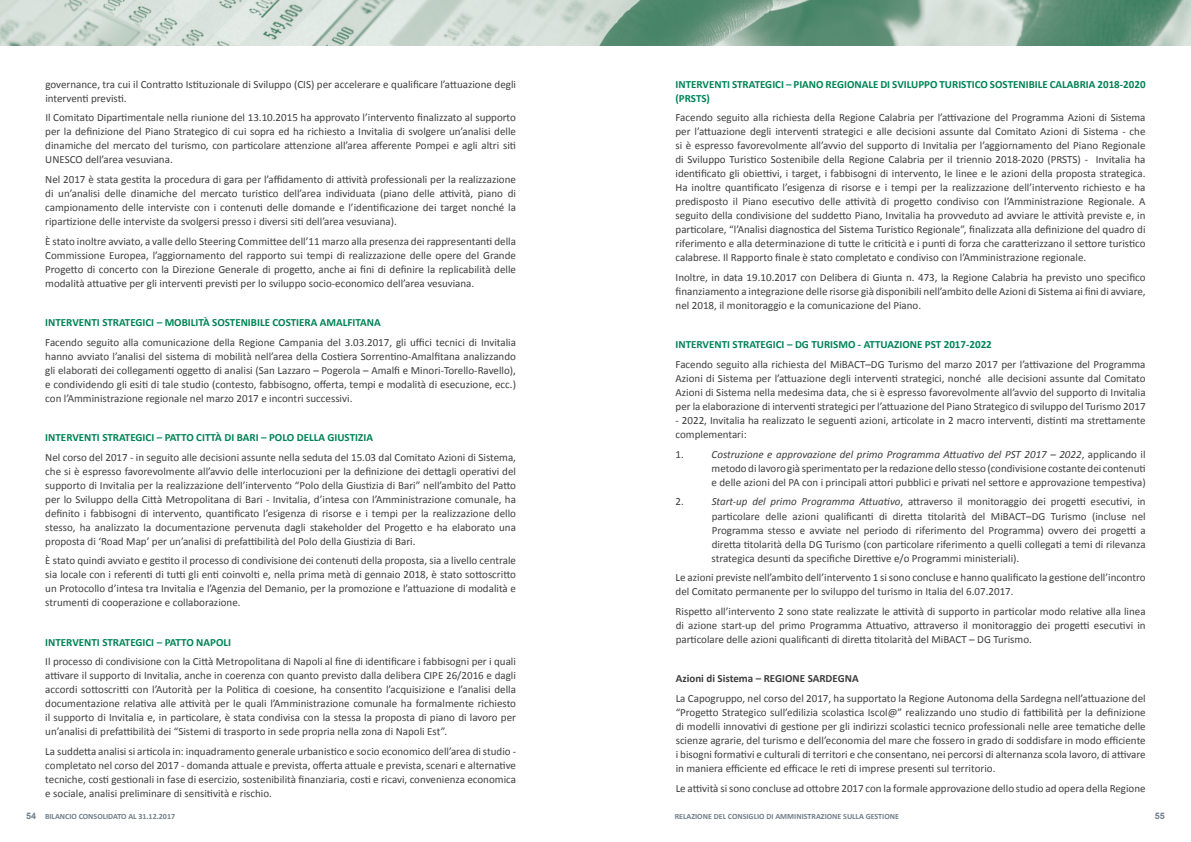
<style>
.page{position:relative;width:1191px;height:842px;background:#fff}
.page>*{position:absolute;margin:0;border:0;box-sizing:border-box;transform-origin:0 0}
.t1{font:11px/14px "Calibri";color:#3e3e3f;text-align:justify}
.t2{font:700 11px/14px "Calibri";color:#008355}
.t3{font:700 11px "Calibri";color:#3e3e3f}
.t4{font:700 9px "Arial";color:#727f8a}
.t5{font:700 8px "Calibri";color:#727f8a}
.s1{font-style:italic}
.s2{font-family:"Arial";font-size:9px}
</style>
<div class="page">
<img style="left:0;top:0;width:1191px;height:45px">
<p class="t1" style="left:45px;top:77px;width:472px">governance, tra cui il Contratto Istituzionale di Sviluppo (CIS) per accelerare e qualificare l’attuazione degli interventi previsti.</p>
<p class="t1" style="left:45px;top:111px;width:472px">Il Comitato Dipartimentale nella riunione del 13.10.2015 ha approvato l’intervento finalizzato al supporto per la definizione del Piano Strategico di cui sopra ed ha richiesto a Invitalia di svolgere un’analisi delle dinamiche del mercato del turismo, con particolare attenzione all’area afferente Pompei e agli altri siti UNESCO dell’area vesuviana.</p>
<p class="t1" style="left:45px;top:172px;width:472px">Nel 2017 è stata gestita la procedura di gara per l’affidamento di attività professionali per la realizzazione di un’analisi delle dinamiche del mercato turistico dell’area individuata (piano delle attività, piano di campionamento delle interviste con i contenuti delle domande e l’identificazione dei target nonché la ripartizione delle interviste da svolgersi presso i diversi siti dell’area vesuviana).</p>
<p class="t1" style="left:45px;top:234px;width:472px">È stato inoltre avviato, a valle dello Steering Committee dell’11 marzo alla presenza dei rappresentanti della Commissione Europea, l’aggiornamento del rapporto sui tempi di realizzazione delle opere del Grande Progetto di concerto con la Direzione Generale di progetto, anche ai fini di definire la replicabilità delle modalità attuative per gli interventi previsti per lo sviluppo socio-economico dell’area vesuviana.</p>
<p class="t2" style="left:45px;top:315px;width:337px">INTERVENTI STRATEGICI – MOBILITÀ SOSTENIBILE COSTIERA AMALFITANA</p>
<p class="t1" style="left:45px;top:335px;width:472px">Facendo seguito alla comunicazione della Regione Campania del 3.03.2017, gli uffici tecnici di Invitalia hanno avviato l’analisi del sistema di mobilità nell’area della Costiera Sorrentino-Amalfitana analizzando gli elaborati dei collegamenti oggetto di analisi (San Lazzaro – Pogerola – Amalfi e Minori-Torello-Ravello), e condividendo gli esiti di tale studio (contesto, fabbisogno, offerta, tempi e modalità di esecuzione, ecc.) con l’Amministrazione regionale nel marzo 2017 e incontri successivi.</p>
<p class="t2" style="left:45px;top:430px;width:329px">INTERVENTI STRATEGICI – PATTO CITTÀ DI BARI – POLO DELLA GIUSTIZIA</p>
<p class="t1" style="left:45px;top:450px;width:472px">Nel corso del 2017 - in seguito alle decisioni assunte nella seduta del 15.03 dal Comitato Azioni di Sistema, che si è espresso favorevolmente all’avvio delle interlocuzioni per la definizione dei dettagli operativi del supporto di Invitalia per la realizzazione dell’intervento “Polo della Giustizia di Bari” nell’ambito del Patto per lo Sviluppo della Città Metropolitana di Bari - Invitalia, d’intesa con l’Amministrazione comunale, ha definito i fabbisogni di intervento, quantificato l’esigenza di risorse e i tempi per la realizzazione dello stesso, ha analizzato la documentazione pervenuta dagli stakeholder del Progetto e ha elaborato una proposta di ‘Road Map’ per un’analisi di prefattibilità del Polo della Giustizia di Bari.</p>
<p class="t1" style="left:45px;top:554px;width:472px">È stato quindi avviato e gestito il processo di condivisione dei contenuti della proposta, sia a livello centrale sia locale con i referenti di tutti gli enti coinvolti e, nella prima metà di gennaio 2018, è stato sottoscritto un Protocollo d’intesa tra Invitalia e l’Agenzia del Demanio, per la promozione e l’attuazione di modalità e strumenti di cooperazione e collaborazione.</p>
<p class="t2" style="left:45px;top:635px;width:187px">INTERVENTI STRATEGICI – PATTO NAPOLI</p>
<p class="t1" style="left:45px;top:655px;width:472px">Il processo di condivisione con la Città Metropolitana di Napoli al fine di identificare i fabbisogni per i quali attivare il supporto di Invitalia, anche in coerenza con quanto previsto dalla delibera CIPE 26/2016 e dagli accordi sottoscritti con l’Autorità per la Politica di coesione, ha consentito l’acquisizione e l’analisi della documentazione relativa alle attività per le quali l’Amministrazione comunale ha formalmente richiesto il supporto di Invitalia e, in particolare, è stata condivisa con la stessa la proposta di piano di lavoro per un’analisi di prefattibilità dei “Sistemi di trasporto in sede propria nella zona di Napoli Est”.</p>
<p class="t1" style="left:45px;top:744px;width:472px">La suddetta analisi si articola in: inquadramento generale urbanistico e socio economico dell’area di studio - completato nel corso del 2017 - domanda attuale e prevista, offerta attuale e prevista, scenari e alternative tecniche, costi gestionali in fase di esercizio, sostenibilità finanziaria, costi e ricavi, convenienza economica e sociale, analisi preliminare di sensitività e rischio.</p>
<p class="t2" style="left:675px;top:77px;width:471px">INTERVENTI STRATEGICI – PIANO REGIONALE DI SVILUPPO TURISTICO SOSTENIBILE CALABRIA 2018-2020 (PRSTS)</p>
<p class="t1" style="left:675px;top:111px;width:471px">Facendo seguito alla richiesta della Regione Calabria per l’attivazione del Programma Azioni di Sistema per l’attuazione degli interventi strategici e alle decisioni assunte dal Comitato Azioni di Sistema - che si è espresso favorevolmente all’avvio del supporto di Invitalia per l’aggiornamento del Piano Regionale di Sviluppo Turistico Sostenibile della Regione Calabria per il triennio 2018-2020 (PRSTS) - Invitalia ha identificato gli obiettivi, i target, i fabbisogni di intervento, le linee e le azioni della proposta strategica.<br>Ha inoltre quantificato l’esigenza di risorse e i tempi per la realizzazione dell’intervento richiesto e ha predisposto il Piano esecutivo delle attività di progetto condiviso con l’Amministrazione Regionale. A seguito della condivisione del suddetto Piano, Invitalia ha provveduto ad avviare le attività previste e, in particolare, “l’Analisi diagnostica del Sistema Turistico Regionale”, finalizzata alla definizione del quadro di riferimento e alla determinazione di tutte le criticità e i punti di forza che caratterizzano il settore turistico calabrese. Il Rapporto finale è stato completato e condiviso con l’Amministrazione regionale.</p>
<p class="t1" style="left:675px;top:270px;width:471px">Inoltre, in data 19.10.2017 con Delibera di Giunta n. 473, la Regione Calabria ha previsto uno specifico finanziamento a integrazione delle risorse già disponibili nell’ambito delle Azioni di Sistema ai fini di avviare, nel 2018, il monitoraggio e la comunicazione del Piano.</p>
<p class="t2" style="left:675px;top:338px;width:318px">INTERVENTI STRATEGICI – DG TURISMO - ATTUAZIONE PST 2017-2022</p>
<p class="t1" style="left:675px;top:357px;width:471px">Facendo seguito alla richiesta del MiBACT–DG Turismo del marzo 2017 per l’attivazione del Programma Azioni di Sistema per l’attuazione degli interventi strategici, nonché alle decisioni assunte dal Comitato Azioni di Sistema nella medesima data, che si è espresso favorevolmente all’avvio del supporto di Invitalia per la elaborazione di interventi strategici per l’attuazione del Piano Strategico di sviluppo del Turismo 2017</p>
<p class="t1" style="left:675px;top:413px;width:471px">- 2022, Invitalia ha realizzato le seguenti azioni, articolate in 2 macro interventi, distinti ma strettamente complementari:</p>
<p class="t1" style="left:675px;top:447px;width:10px">1.</p>
<p class="t1" style="left:711px;top:447px;width:435px"><span class="s1">Costruzione e approvazione del primo Programma Attuativo del PST 2017 – 2022</span>, applicando il metodo di lavoro già sperimentato perla redazione dello stesso (condivisione costante dei contenuti e delle azioni del PA con i principali attori pubblici e privati nel settore e approvazione tempestiva)</p>
<p class="t1" style="left:675px;top:495px;width:10px">2.</p>
<p class="t1" style="left:711px;top:495px;width:435px"><span class="s1">Start-up del primo Programma Attuativo</span>, attraverso il monitoraggio dei progetti esecutivi, in particolare delle azioni qualificanti di diretta titolarità del MiBACT–DG Turismo (incluse nel Programma stesso e avviate nel periodo di riferimento del Programma) ovvero dei progetti a diretta titolarità della DG Turismo (con particolare riferimento a quelli collegati a temi di rilevanza strategica desunti da specifiche Direttive e/o Programmi ministeriali).</p>
<p class="t1" style="left:675px;top:570px;width:471px">Le azioni previste nell’ambito dell’intervento 1 si sono concluse e hanno qualificato la gestione dell’incontro del Comitato permanente per lo sviluppo del turismo in Italia del 6.07.2017.</p>
<p class="t1" style="left:675px;top:604px;width:471px">Rispetto all’intervento 2 sono state realizzate le attività di supporto in particolar modo relative alla linea di azione start-up del primo Programma Attuativo, attraverso il monitoraggio dei progetti esecutivi in particolare delle azioni qualificanti di diretta titolarità del MiBACT – DG Turismo.</p>
<p class="t3" style="left:675px;top:671px;width:184px">Azioni di Sistema – REGIONE SARDEGNA</p>
<p class="t1" style="left:675px;top:691px;width:471px">La Capogruppo, nel corso del 2017, ha supportato la Regione Autonoma della Sardegna nell’attuazione del “Progetto Strategico sull’edilizia scolastica Iscol@” realizzando uno studio di fattibilità per la definizione di modelli innovativi di gestione per gli indirizzi scolastici tecnico professionali nelle aree tematiche delle scienze agrarie, del turismo e dell’economia del mare che fossero in grado di soddisfare in modo efficiente i bisogni formativi e culturali di territori e che consentano, nei percorsi di alternanza scola lavoro, di attivare in maniera efficiente ed efficace le reti di imprese presenti sul territorio.</p>
<p class="t1" style="left:675px;top:781px;width:471px">Le attività si sono concluse ad ottobre 2017 con la formale approvazione dello studio ad opera della Regione</p>
<p class="t5" style="left:26px;top:811px;width:150px"><span class="s2">54</span> BILANCIO CONSOLIDATO AL 31.12.2017</p>
<p class="t5" style="left:674px;top:811px;width:226px">RELAZIONE DEL CONSIGLIO DI AMMINISTRAZIONE SULLA GESTIONE</p>
<p class="t4" style="left:1154px;top:810px;width:12px">55</p>
</div>
